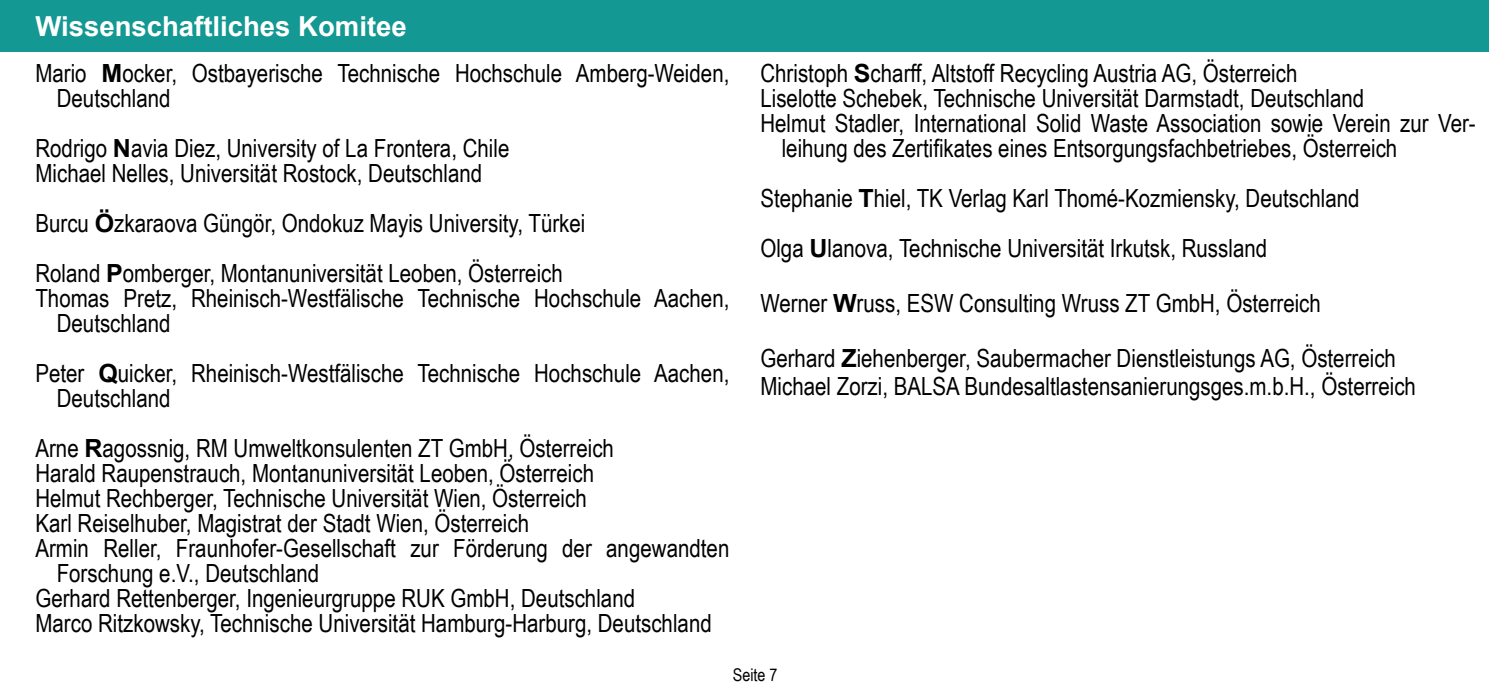
<style>
.page{position:relative;width:1489px;height:695px;background:#fff}
.page>*{position:absolute;margin:0;border:0;box-sizing:border-box;transform-origin:0 0}
.t1{font:700 27.5px "Arial";color:#fff}
.t2{font:25px/25px "Arial Narrow";color:#000}
.t3{font:17.5px "Arial Narrow";color:#000}
.s1{font-family:"Arial";font-weight:700}
</style>
<div class="page">
<div style="left:0;top:0;width:1488px;height:51px;background:#139893"></div>
<p class="t1" style="left:35px;top:7px;width:373px">Wissenschaftliches Komitee</p>
<p class="t2" style="left:57px;top:60px;width:674px;text-indent:-21px">Mario <span class="s1">M</span>ocker, Ostbayerische Technische Hochschule Amberg-Weiden,<br>Deutschland</p>
<p class="t2" style="left:35px;top:135px;width:475px">Rodrigo <span class="s1">N</span>avia Diez, University of La Frontera, Chile<br>Michael Nelles, Universität Rostock, Deutschland</p>
<p class="t2" style="left:35px;top:197px;width:551px;line-height:50px">Burcu <span class="s1">Ö</span>zkaraova Güngör, Ondokuz Mayis University, Türkei<br>Roland <span class="s1">P</span>omberger, Montanuniversität Leoben, Österreich</p>
<p class="t2" style="left:57px;top:285px;width:674px;text-indent:-21px">Thomas Pretz, Rheinisch-Westfälische Technische Hochschule Aachen,<br>Deutschland</p>
<p class="t2" style="left:57px;top:360px;width:674px;text-indent:-21px">Peter <span class="s1">Q</span>uicker, Rheinisch-Westfälische Technische Hochschule Aachen,<br>Deutschland</p>
<p class="t2" style="left:35px;top:435px;width:580px">Arne <span class="s1">R</span>agossnig, RM Umweltkonsulenten ZT GmbH, Österreich</p>
<p class="t2" style="left:35px;top:460px;width:560px">Harald Raupenstrauch, Montanuniversität Leoben, Österreich</p>
<p class="t2" style="left:35px;top:485px;width:553px">Helmut Rechberger, Technische Universität Wien, Österreich</p>
<p class="t2" style="left:35px;top:510px;width:495px">Karl Reiselhuber, Magistrat der Stadt Wien, Österreich</p>
<p class="t2" style="left:35px;top:535px;width:695px">Armin Reller, Fraunhofer-Gesellschaft zur Förderung der angewandten</p>
<p class="t2" style="left:57px;top:560px;width:264px">Forschung e.V., Deutschland</p>
<p class="t2" style="left:35px;top:585px;width:601px">Gerhard Rettenberger, Ingenieurgruppe RUK GmbH, Deutschland</p>
<p class="t2" style="left:35px;top:610px;width:678px">Marco Ritzkowsky, Technische Universität Hamburg-Harburg, Deutschland</p>
<p class="t2" style="left:760px;top:60px;width:538px">Christoph <span class="s1">S</span>charff, Altstoff Recycling Austria AG, Österreich</p>
<p class="t2" style="left:760px;top:85px;width:605px">Liselotte Schebek, Technische Universität Darmstadt, Deutschland</p>
<p class="t2" style="left:760px;top:110px;width:716px">Helmut Stadler, International Solid Waste Association sowie Verein zur Ver-</p>
<p class="t2" style="left:781px;top:135px;width:617px">leihung des Zertifikates eines Entsorgungsfachbetriebes, Österreich</p>
<p class="t2" style="left:760px;top:172px;width:600px;line-height:50px">Stephanie <span class="s1">T</span>hiel, TK Verlag Karl Thomé-Kozmiensky, Deutschland<br>Olga <span class="s1">U</span>lanova, Technische Universität Irkutsk, Russland</p>
<p class="t2" style="left:760px;top:290px;width:562px">Werner <span class="s1">W</span>russ, ESW Consulting Wruss ZT GmbH, Österreich</p>
<p class="t2" style="left:760px;top:343px;width:657px;line-height:27.5px">Gerhard <span class="s1">Z</span>iehenberger, Saubermacher Dienstleistungs AG, Österreich<br>Michael Zorzi, BALSA Bundesaltlastensanierungsges.m.b.H., Österreich</p>
<p class="t3" style="left:732px;top:662px;width:46px">Seite 7</p>
</div>
